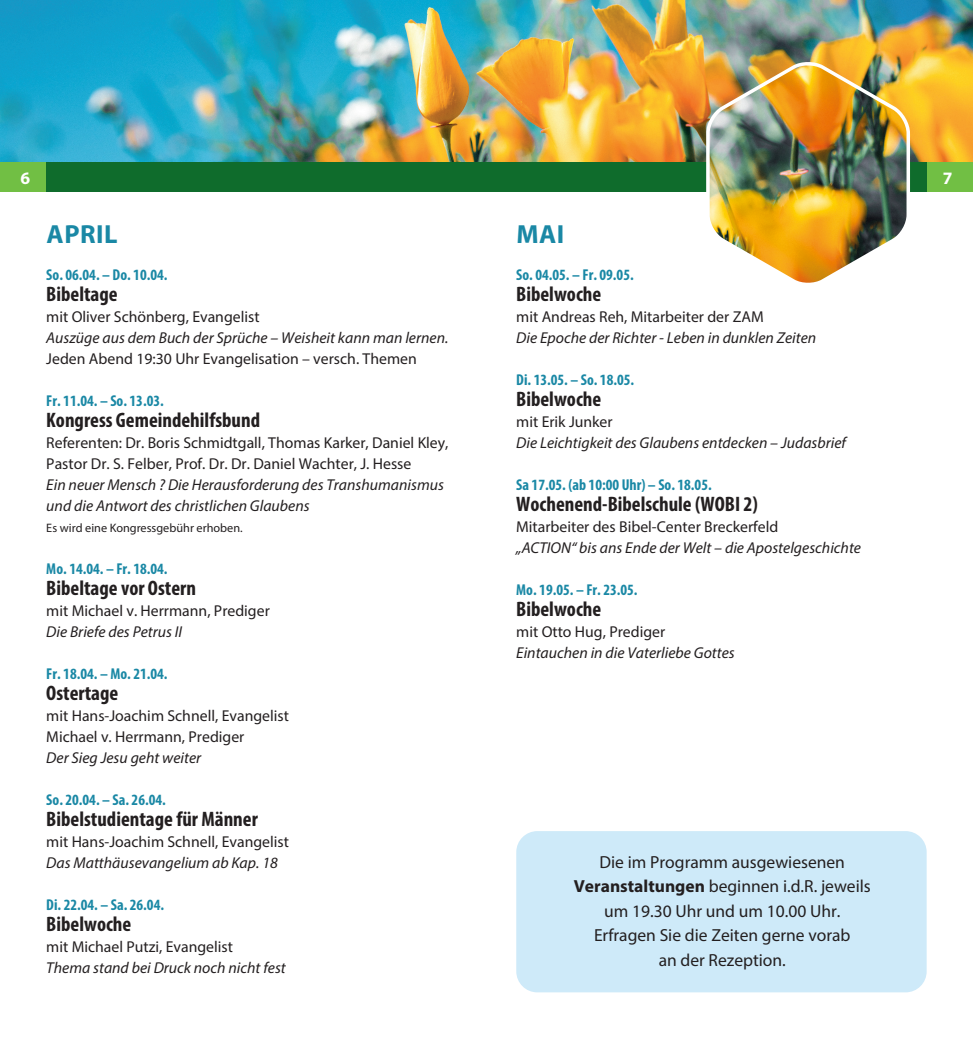
<style>
.page{position:relative;width:973px;height:1042px;background:#fff}
.page>*{position:absolute;margin:0;border:0;box-sizing:border-box;transform-origin:0 0}
.t1{font:700 26.25px "Myriad Pro";letter-spacing:.02em;color:#1a88a5}
.t2{font:700 condensed 21px "Myriad Pro";color:#231f20}
.t3{font:17.5px/24.5px "Myriad Pro";color:#231f20;text-align:center}
.t4{font:700 17.5px "Myriad Pro";color:#fff}
.t5{font:15.75px/21px "Myriad Pro";color:#231f20}
.t6{font:italic 15.75px/21px "Myriad Pro";color:#231f20}
.t7{font:700 condensed 15.75px "Myriad Pro";color:#1a88a5}
.t8{font:12.25px "Myriad Pro";color:#231f20}
.s1{font-weight:700}
</style>
<div class="page">
<img style="left:0;top:0;width:972px;height:162px">
<div style="left:926px;top:162px;width:46px;height:30px;background:#71bf44"></div>
<div style="left:0;top:162px;width:46px;height:30px;background:#71bf44"></div>
<div style="left:46px;top:162px;width:440px;height:30px;background:#0f6c2c"></div>
<div style="left:486px;top:162px;width:440px;height:30px;background:#0f6c2c"></div>
<img style="left:704px;top:58px;width:207px;height:225px">
<div style="left:516px;top:831px;width:410px;height:161px;background:#ceeaf9;border-radius:21px"></div>
<p class="t4" style="left:21px;top:167px;width:11px">6</p>
<p class="t4" style="left:942px;top:167px;width:11px">7</p>
<h1 class="t1" style="left:47px;top:217px;width:73px">APRIL</h1>
<p class="t7" style="left:46px;top:265px;width:123px">So. 06.04. – Do. 10.04.</p>
<h2 class="t2" style="left:46px;top:281px;width:73px">Bibeltage</h2>
<p class="t5" style="left:46px;top:306px;width:215px">mit Oliver Schönberg, Evangelist</p>
<p class="t6" style="left:46px;top:327px;width:403px">Auszüge aus dem Buch der Sprüche – Weisheit kann man lernen.</p>
<p class="t5" style="left:46px;top:348px;width:372px">Jeden Abend 19:30 Uhr Evangelisation – versch. Themen</p>
<p class="t7" style="left:46px;top:391px;width:119px">Fr. 11.04. – So. 13.03.</p>
<h2 class="t2" style="left:46px;top:407px;width:215px">Kongress Gemeindehilfsbund</h2>
<p class="t5" style="left:46px;top:432px;width:403px">Referenten: Dr. Boris Schmidtgall, Thomas Karker, Daniel Kley,<br>Pastor Dr. S. Felber, Prof. Dr. Dr. Daniel Wachter, J. Hesse</p>
<p class="t6" style="left:46px;top:474px;width:399px">Ein neuer Mensch ? Die Herausforderung des Transhumanismus und die Antwort des christlichen Glaubens</p>
<p class="t8" style="left:46px;top:520px;width:198px">Es wird eine Kongressgebühr erhoben.</p>
<p class="t7" style="left:46px;top:559px;width:123px">Mo. 14.04. – Fr. 18.04.</p>
<h2 class="t2" style="left:46px;top:575px;width:151px">Bibeltage vor Ostern</h2>
<p class="t5" style="left:46px;top:600px;width:225px">mit Michael v. Herrmann, Prediger</p>
<p class="t6" style="left:46px;top:621px;width:137px">Die Briefe des Petrus II</p>
<p class="t7" style="left:46px;top:664px;width:123px">Fr. 18.04. – Mo. 21.04.</p>
<h2 class="t2" style="left:46px;top:680px;width:73px">Ostertage</h2>
<p class="t5" style="left:46px;top:705px;width:244px">mit Hans-Joachim Schnell, Evangelist<br>Michael v. Herrmann, Prediger</p>
<p class="t6" style="left:46px;top:747px;width:156px">Der Sieg Jesu geht weiter</p>
<p class="t7" style="left:46px;top:790px;width:121px">So. 20.04. – Sa. 26.04.</p>
<h2 class="t2" style="left:46px;top:806px;width:213px">Bibelstudientage für Männer</h2>
<p class="t5" style="left:46px;top:831px;width:244px">mit Hans-Joachim Schnell, Evangelist</p>
<p class="t6" style="left:46px;top:852px;width:233px">Das Matthäusevangelium ab Kap. 18</p>
<p class="t7" style="left:46px;top:895px;width:119px">Di. 22.04. – Sa. 26.04.</p>
<h2 class="t2" style="left:46px;top:911px;width:86px">Bibelwoche</h2>
<p class="t5" style="left:46px;top:936px;width:188px">mit Michael Putzi, Evangelist</p>
<p class="t6" style="left:46px;top:957px;width:241px">Thema stand bei Druck noch nicht fest</p>
<h1 class="t1" style="left:516px;top:217px;width:49px">MAI</h1>
<p class="t7" style="left:516px;top:265px;width:119px">So. 04.05. – Fr. 09.05.</p>
<h2 class="t2" style="left:516px;top:281px;width:86px">Bibelwoche</h2>
<p class="t5" style="left:516px;top:306px;width:249px">mit Andreas Reh, Mitarbeiter der ZAM</p>
<p class="t6" style="left:516px;top:327px;width:301px">Die Epoche der Richter - Leben in dunklen Zeiten</p>
<p class="t7" style="left:516px;top:370px;width:119px">Di. 13.05. – So. 18.05.</p>
<h2 class="t2" style="left:516px;top:386px;width:86px">Bibelwoche</h2>
<p class="t5" style="left:516px;top:411px;width:98px">mit Erik Junker</p>
<p class="t6" style="left:516px;top:432px;width:331px">Die Leichtigkeit des Glaubens entdecken – Judasbrief</p>
<p class="t7" style="left:516px;top:475px;width:197px">Sa 17.05. (ab 10:00 Uhr) – So. 18.05.</p>
<h2 class="t2" style="left:516px;top:491px;width:243px">Wochenend-Bibelschule (WOBI 2)</h2>
<p class="t5" style="left:516px;top:516px;width:263px">Mitarbeiter des Bibel-Center Breckerfeld</p>
<p class="t6" style="left:516px;top:537px;width:346px">„ACTION“ bis ans Ende der Welt – die Apostelgeschichte</p>
<p class="t7" style="left:516px;top:580px;width:123px">Mo. 19.05. – Fr. 23.05.</p>
<h2 class="t2" style="left:516px;top:596px;width:86px">Bibelwoche</h2>
<p class="t5" style="left:516px;top:621px;width:150px">mit Otto Hug, Prediger</p>
<p class="t6" style="left:516px;top:642px;width:220px">Eintauchen in die Vaterliebe Gottes</p>
<p class="t3" style="left:573px;top:849px;width:298px">Die im Programm ausgewiesenen<br><span class="s1">Veranstaltungen</span> beginnen i.d.R. jeweils um 19.30 Uhr und um 10.00 Uhr.<br>Erfragen Sie die Zeiten gerne vorab<br>an der Rezeption.</p>
</div>
